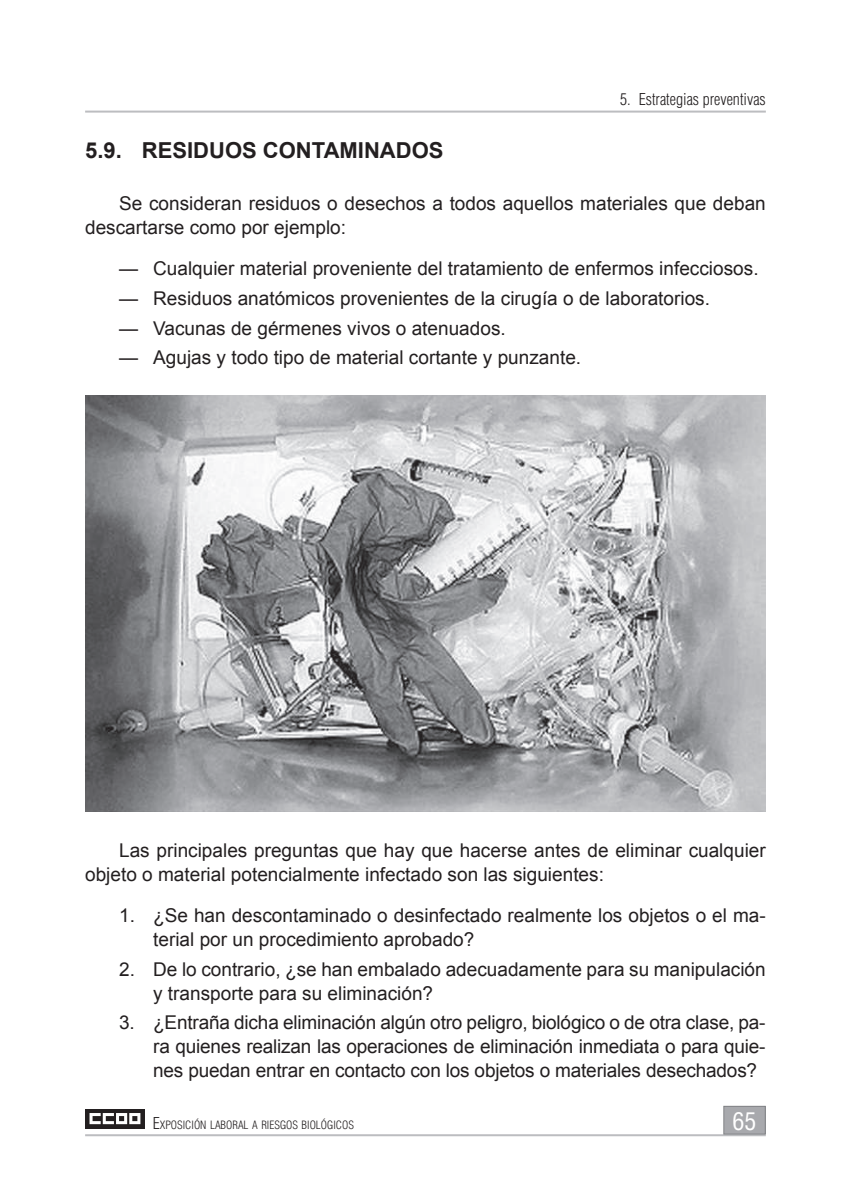
<style>
.page{position:relative;width:851px;height:1191px;background:#fff}
.page>*{position:absolute;margin:0;border:0;box-sizing:border-box;transform-origin:0 0}
.t1{font:condensed 24px "Helvetica";color:#fff}
.t2{font:700 22px "Arial";color:#231f20}
.t3{font:19px/24px "Arial";color:#231f20}
.t4{font:300 condensed 16px "Helvetica";color:#231f20}
.t5{font:300 condensed 11.2px "Helvetica";color:#231f20}
.s1{font-size:16px}
</style>
<div class="page">
<hr style="left:85px;top:1134px;width:680px;height:2px;background:#bcbdc0">
<div style="left:85px;top:1108px;width:60px;height:20px;background:#231f20"></div>
<svg style="left:89px;top:1113px;width:51px;height:11px"></svg>
<hr style="left:85px;top:111px;width:680px;height:2px;background:#bcbdc0">
<div style="left:723px;top:1106px;width:42px;height:28px;background:#a8a9ad"></div>
<div style="left:723px;top:1106px;width:42px;height:28px;border:1px solid #808285"></div>
<img style="left:85px;top:395px;width:680px;height:416px">
<p class="t4" style="left:620px;top:89px;width:147px">5. Estrategias preventivas</p>
<p class="t2" style="left:85px;top:136px;width:55px">5.9. RE</p>
<p class="t2" style="left:172px;top:136px;width:29px">SIDUO</p>
<p class="t2" style="left:242px;top:136px;width:37px">S CONTA</p>
<p class="t2" style="left:339px;top:136px;width:34px">MINADO</p>
<p class="t2" style="left:429px;top:136px;width:16px">S</p>
<p class="t3" style="left:85px;top:192px;width:682px;text-indent:34px">Se consideran residuos o desechos a todos aquellos materiales que deban descartarse como por ejemplo:</p>
<p class="t3" style="left:119px;top:257px;width:641px">— Cualquier material proveniente del tratamiento de enfermos infecciosos.</p>
<p class="t3" style="left:119px;top:286px;width:592px">— Residuos anatómicos provenientes de la cirugía o de laboratorios.</p>
<p class="t3" style="left:119px;top:316px;width:388px">— Vacunas de gérmenes vivos o atenuados.</p>
<p class="t3" style="left:119px;top:346px;width:463px">— Agujas y todo tipo de material cortante y punzante.</p>
<p class="t3" style="left:85px;top:838px;width:682px;text-indent:34px">Las principales preguntas que hay que hacerse antes de eliminar cualquier objeto o material potencialmente infectado son las siguientes:</p>
<p class="t3" style="left:153px;top:903px;width:614px;text-indent:-34px">1. ¿Se han descontaminado o desinfectado realmente los objetos o el ma&shy;terial por un procedimiento aprobado?</p>
<p class="t3" style="left:153px;top:957px;width:614px;text-indent:-34px">2. De lo contrario, ¿se han embalado adecuadamente para su manipulación y transporte para su eliminación?</p>
<p class="t3" style="left:153px;top:1011px;width:614px;text-align:justify;text-indent:-34px">3. ¿Entraña dicha eliminación algún otro peligro, biológico o de otra clase, pa&shy;ra quienes realizan las operaciones de eliminación inmediata o para quie&shy;nes puedan entrar en contacto con los objetos o materiales desechados?</p>
<p class="t5" style="left:153px;top:1117px;width:203px"><span class="s1">E</span>XPOSICIÓN LABORAL A RIESGOS BIOLÓGICOS</p>
<p class="t1" style="left:732px;top:1106px;width:25px">65</p>
</div>
